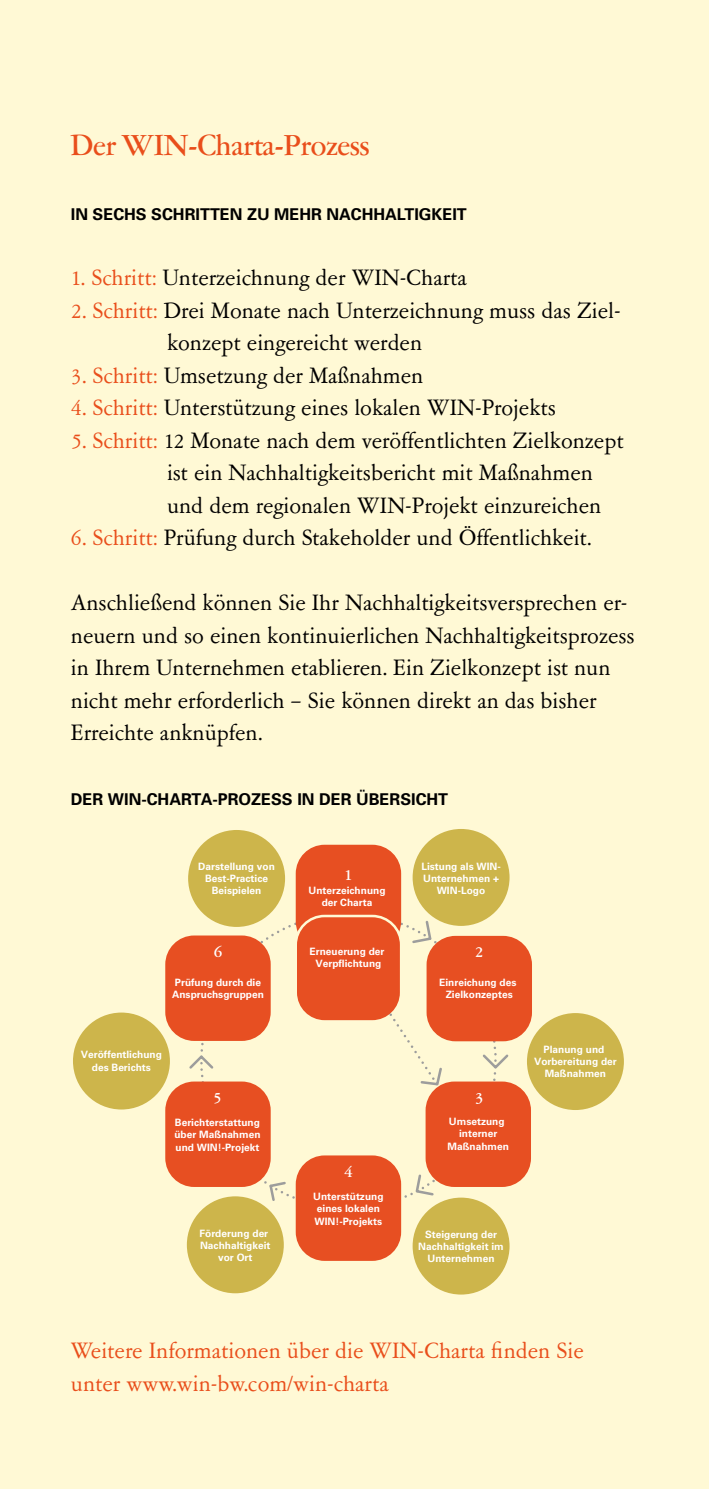
<style>
.page{position:relative;width:709px;height:1489px;background:#fff}
.page>*{position:absolute;margin:0;border:0;box-sizing:border-box;transform-origin:0 0}
.t1{font:500 32.5px "Garamont Amst SH";color:#e94e1b}
.t2{font:25px/32.5px "Garamont Amst SB";color:#000}
.t3{font:25px/32.5px "Garamont Amst SB";color:#e94e1b}
.t4{font:500 17.75px "Garamont Amst SBOP";color:#fff}
.t5{font:700 16.25px "Univers";color:#000}
.t6{font:700 10.25px/12.2px "Univers LT Pro 65";color:#fff;text-align:center}
.s1{color:#e94e1b}
</style>
<div class="page">
<div style="left:0;top:0;width:709px;height:1488px;background:#fff9d5"></div>
<div style="left:296px;top:844px;width:105px;height:106px;background:#e74f22;border-radius:29px"></div>
<div style="left:426px;top:935px;width:106px;height:106px;background:#e74f22;border-radius:29px"></div>
<div style="left:425px;top:1081px;width:106px;height:105px;background:#e74f22;border-radius:29px"></div>
<div style="left:296px;top:1155px;width:105px;height:105px;background:#e74f22;border-radius:29px"></div>
<div style="left:165px;top:1081px;width:106px;height:105px;background:#e74f22;border-radius:29px"></div>
<div style="left:165px;top:935px;width:106px;height:105px;background:#e74f22;border-radius:29px"></div>
<div style="left:412px;top:829px;width:97px;height:96px;background:#cdb54b;border-radius:50%"></div>
<div style="left:527px;top:1013px;width:97px;height:96px;background:#cdb54b;border-radius:50%"></div>
<div style="left:412px;top:1197px;width:97px;height:97px;background:#cdb54b;border-radius:50%"></div>
<div style="left:187px;top:1196px;width:97px;height:97px;background:#cdb54b;border-radius:50%"></div>
<div style="left:73px;top:1012px;width:97px;height:97px;background:#cdb54b;border-radius:50%"></div>
<div style="left:188px;top:830px;width:97px;height:96px;background:#cdb54b;border-radius:50%"></div>
<svg style="left:187px;top:919px;width:323px;height:283px"></svg>
<div style="left:296px;top:916px;width:105px;height:105px;background:#e74f22;border-radius:29px"></div>
<div style="left:294px;top:914px;width:108px;height:108px;border:3px solid #fff9d5;border-radius:29px"></div>
<svg style="left:387px;top:1011px;width:57px;height:78px"></svg>
<h1 class="t1" style="left:71px;top:129px;width:300px">Der WIN-Charta-Prozess</h1>
<p class="t5" style="left:71px;top:204px;width:397px">IN SECHS SCHRITTEN ZU MEHR NACHHALTIGKEIT</p>
<p class="t2" style="left:71px;top:262px;width:397px"><span class="s1">1. Schritt:</span> Unterzeichnung der WIN-Charta</p>
<p class="t2" style="left:167px;top:295px;width:455px;text-indent:-96px"><span class="s1">2. Schritt:</span> Drei Monate nach Unterzeichnung muss das Ziel&shy;konzept eingereicht werden</p>
<p class="t2" style="left:71px;top:360px;width:354px"><span class="s1">3. Schritt:</span> Umsetzung der Maßnahmen</p>
<p class="t2" style="left:71px;top:392px;width:486px"><span class="s1">4. Schritt:</span> Unterstützung eines lokalen WIN-Projekts</p>
<p class="t2" style="left:167px;top:425px;width:458px;text-indent:-96px"><span class="s1">5. Schritt:</span> 12 Monate nach dem veröffentlichten Zielkonzept ist ein Nachhaltigkeitsbericht mit Maßnahmen und dem regionalen WIN-Projekt einzureichen</p>
<p class="t2" style="left:71px;top:522px;width:522px"><span class="s1">6. Schritt:</span> Prüfung durch Stakeholder und Öffentlichkeit.</p>
<p class="t2" style="left:71px;top:587px;width:565px">Anschließend können Sie Ihr Nachhaltigkeitsversprechen er&shy;neuern und so einen kontinuierlichen Nachhaltigkeitsprozess in Ihrem Unternehmen etablieren. Ein Zielkonzept ist nun nicht mehr erforderlich – Sie können direkt an das bisher Erreichte anknüpfen.</p>
<p class="t5" style="left:71px;top:789px;width:379px">DER WIN-CHARTA-PROZESS IN DER ÜBERSICHT</p>
<p class="t6" style="left:198px;top:859px;width:78px">Darstellung von<br>Best-Practice<br>Beispielen</p>
<p class="t4" style="left:214px;top:942px;width:10px">6</p>
<p class="t6" style="left:172px;top:975px;width:93px;text-align:left">Prüfung durch die<br>Anspruchsgruppen</p>
<p class="t6" style="left:81px;top:1048px;width:83px">Veröffentlichung des Berichts</p>
<p class="t4" style="left:213px;top:1088px;width:10px">5</p>
<p class="t6" style="left:174px;top:1116px;width:88px;text-align:justify">Berichterstattung über Maßnahmen und WIN!-Projekt</p>
<p class="t6" style="left:199px;top:1227px;width:72px">Förderung der<br>Nachhaltigkeit vor Ort</p>
<p class="t4" style="left:344px;top:865px;width:10px">1</p>
<p class="t6" style="left:308px;top:884px;width:79px">Unterzeichnung der Charta</p>
<p class="t6" style="left:309px;top:945px;width:76px">Erneuerung der<br>Verpflichtung</p>
<p class="t4" style="left:344px;top:1162px;width:10px">4</p>
<p class="t6" style="left:313px;top:1190px;width:72px;text-align:left">Unterstützung eines lokalen<br>WIN!-Projekts</p>
<p class="t6" style="left:421px;top:859px;width:81px">Listung als WIN-<br>Unternehmen +<br>WIN-Logo</p>
<p class="t4" style="left:475px;top:942px;width:10px">2</p>
<p class="t6" style="left:439px;top:975px;width:79px">Einreichung des<br>Zielkonzeptes</p>
<p class="t4" style="left:475px;top:1088px;width:10px">3</p>
<p class="t6" style="left:447px;top:1115px;width:63px">Umsetzung interner<br>Maßnahmen</p>
<p class="t6" style="left:534px;top:1043px;width:84px">Planung und<br>Vorbereitung der<br>Maßnahmen</p>
<p class="t6" style="left:418px;top:1228px;width:87px">Steigerung der<br>Nachhaltigkeit im<br>Unternehmen</p>
<p class="t3" style="left:71px;top:1335px;width:514px">Weitere Informationen über die WIN-Charta finden Sie unter www.win-bw.com/win-charta</p>
</div>
